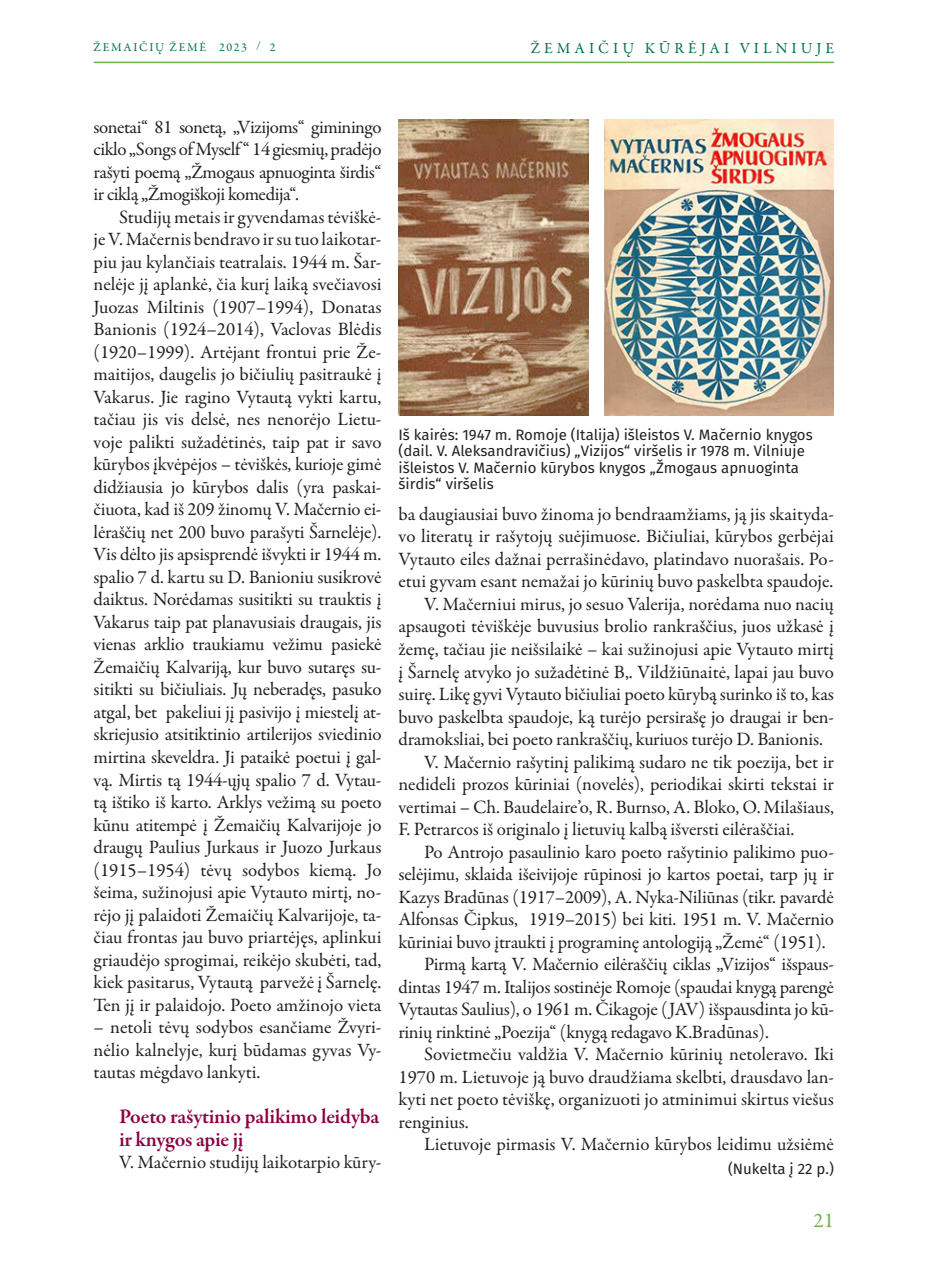
<style>
.page{position:relative;width:936px;height:1276px;background:#fff}
.page>*{position:absolute;margin:0;border:0;box-sizing:border-box;transform-origin:0 0}
.tekstas{font:600 21px "Garamond Premr Pro";letter-spacing:-.01em;color:#8b0042}
.t1{font:21px "Garamond Premr Pro";color:#6fb048}
.tekstas-2{font:18.9px/22.5px "Garamond Premr Pro";letter-spacing:-.005em;color:#231f20;text-align:justify}
.t2{font:15.45px "Garamond Premr Pro";letter-spacing:.26em;color:#017045}
.parašas{font:15px/16.5px "Fira Sans";color:#231f20}
.nukelta{font:15px "Fira Sans";color:#231f20}
.t3{font:12px "Garamond Premr Pro";letter-spacing:.14em;color:#017045}
</style>
<div class="page">
<hr style="left:94px;top:62px;width:739px;height:1px;background:#6fb048">
<img style="left:398px;top:119px;width:190px;height:296px">
<img style="left:604px;top:119px;width:229px;height:296px">
<p class="t3" style="left:94px;top:40px;width:184px">ŽEMAIČIŲ ŽEMĖ 2023 / 2</p>
<p class="t2" style="left:530px;top:39px;width:305px">ŽEMAIČIŲ KŪRĖJAI VILNIUJE</p>
<p class="tekstas-2" style="left:94px;top:116px;width:289px">sonetai“ 81 sonetą, „Vizijoms“ giminingo ciklo „Songs of Myself “ 14 giesmių, pradėjo rašyti poemą „Žmogaus apnuoginta širdis“ ir ciklą „Žmogiškoji komedija“.</p>
<p class="tekstas-2" style="left:94px;top:206px;width:289px;text-indent:26px">Studijų metais ir gyvendamas tėviškė&shy;je V. Mačernis bendravo ir su tuo laikotar&shy;piu jau kylančiais teatralais. 1944 m. Šar&shy;nelėje jį aplankė, čia kurį laiką svečiavosi Juozas Miltinis (1907–1994), Donatas Banionis (1924–2014), Vaclovas Blėdis (1920–1999). Artėjant frontui prie Že&shy;maitijos, daugelis jo bičiulių pasitraukė į Vakarus. Jie ragino Vytautą vykti kartu, tačiau jis vis delsė, nes nenorėjo Lietu&shy;voje palikti sužadėtinės, taip pat ir savo kūrybos įkvėpėjos – tėviškės, kurioje gimė didžiausia jo kūrybos dalis (yra paskai&shy;čiuota, kad iš 209 žinomų V. Mačernio ei&shy;lėraščių net 200 buvo parašyti Šarnelėje).<br>Vis dėlto jis apsisprendė išvykti ir 1944 m. spalio 7 d. kartu su D. Banioniu susikrovė daiktus. Norėdamas susitikti su trauktis į Vakarus taip pat planavusiais draugais, jis vienas arklio traukiamu vežimu pasiekė Žemaičių Kalvariją, kur buvo sutaręs su&shy;sitikti su bičiuliais. Jų neberadęs, pasuko atgal, bet pakeliui jį pasivijo į miestelį at&shy;skriejusio atsitiktinio artilerijos sviedinio mirtina skeveldra. Ji pataikė poetui į gal&shy;vą. Mirtis tą 1944-ųjų spalio 7 d. Vytau&shy;tą ištiko iš karto. Arklys vežimą su poeto kūnu atitempė į Žemaičių Kalvarijoje jo draugų Paulius Jurkaus ir Juozo Jurkaus (1915–1954) tėvų sodybos kiemą. Jo šeima, sužinojusi apie Vytauto mirtį, no&shy;rėjo jį palaidoti Žemaičių Kalvarijoje, ta&shy;čiau frontas jau buvo priartėjęs, aplinkui griaudėjo sprogimai, reikėjo skubėti, tad, kiek pasitarus, Vytautą parvežė į Šarnelę.<br>Ten jį ir palaidojo. Poeto amžinojo vieta</p>
<p class="tekstas-2" style="left:94px;top:1016px;width:289px">– netoli tėvų sodybos esančiame Žvyri&shy;nėlio kalnelyje, kurį būdamas gyvas Vy&shy;tautas mėgdavo lankyti.</p>
<p class="tekstas" style="left:119px;top:1104px;width:262px">Poeto rašytinio palikimo leidyba</p>
<p class="tekstas" style="left:119px;top:1126px;width:126px">ir knygos apie jį</p>
<p class="tekstas-2" style="left:119px;top:1151px;width:264px">V. Mačernio studijų laikotarpio kūry-</p>
<p class="parašas" style="left:398px;top:427px;width:415px">Iš kairės: 1947 m. Romoje (Italija) išleistos V. Mačernio knygos (dail. V. Aleksandravičius) „Vizijos“ viršelis ir 1978 m. Vilniuje išleistos V. Mačernio kūrybos knygos „Žmogaus apnuoginta širdis“ viršelis</p>
<p class="tekstas-2" style="left:398px;top:503px;width:437px">ba daugiausiai buvo žinoma jo bendraamžiams, ją jis skaityda&shy;vo literatų ir rašytojų suėjimuose. Bičiuliai, kūrybos gerbėjai Vytauto eiles dažnai perrašinėdavo, platindavo nuorašais. Po&shy;etui gyvam esant nemažai jo kūrinių buvo paskelbta spaudoje.</p>
<p class="tekstas-2" style="left:398px;top:593px;width:437px;text-indent:26px">V. Mačerniui mirus, jo sesuo Valerija, norėdama nuo nacių apsaugoti tėviškėje buvusius brolio rankraščius, juos užkasė į žemę, tačiau jie neišsilaikė – kai sužinojusi apie Vytauto mirtį į Šarnelę atvyko jo sužadėtinė B,. Vildžiūnaitė, lapai jau buvo suirę. Likę gyvi Vytauto bičiuliai poeto kūrybą surinko iš to, kas buvo paskelbta spaudoje, ką turėjo persirašę jo draugai ir ben&shy;dramoksliai, bei poeto rankraščių, kuriuos turėjo D. Banionis.</p>
<p class="tekstas-2" style="left:398px;top:751px;width:437px;text-indent:26px">V. Mačernio rašytinį palikimą sudaro ne tik poezija, bet ir nedideli prozos kūriniai (novelės), periodikai skirti tekstai ir vertimai – Ch. Baudelaire’o, R. Burnso, A. Bloko, O. Milašiaus, F. Petrarcos iš originalo į lietuvių kalbą išversti eilėraščiai.</p>
<p class="tekstas-2" style="left:398px;top:841px;width:437px;text-indent:26px">Po Antrojo pasaulinio karo poeto rašytinio palikimo puo&shy;selėjimu, sklaida išeivijoje rūpinosi jo kartos poetai, tarp jų ir Kazys Bradūnas (1917–2009), A. Nyka-Niliūnas (tikr. pavardė Alfonsas Čipkus, 1919–2015) bei kiti. 1951 m. V. Mačernio kūriniai buvo įtraukti į programinę antologiją „Žemė“ (1951).</p>
<p class="tekstas-2" style="left:398px;top:953px;width:437px;text-indent:26px">Pirmą kartą V. Mačernio eilėraščių ciklas „Vizijos“ išspaus&shy;dintas 1947 m. Italijos sostinėje Romoje (spaudai knygą parengė Vytautas Saulius), o 1961 m. Čikagoje (JAV) išspausdinta jo kū&shy;rinių rinktinė „Poezija“ (knygą redagavo K.Bradūnas).</p>
<p class="tekstas-2" style="left:398px;top:1043px;width:437px;text-indent:26px">Sovietmečiu valdžia V. Mačernio kūrinių netoleravo. Iki 1970 m. Lietuvoje ją buvo draudžiama skelbti, drausdavo lan&shy;kyti net poeto tėviškę, organizuoti jo atminimui skirtus viešus renginius.</p>
<p class="tekstas-2" style="left:424px;top:1133px;width:411px">Lietuvoje pirmasis V. Mačernio kūrybos leidimu užsiėmė</p>
<p class="nukelta" style="left:728px;top:1158px;width:107px">(Nukelta į 22 p.)</p>
<p class="t1" style="left:813px;top:1208px;width:22px">21</p>
</div>
